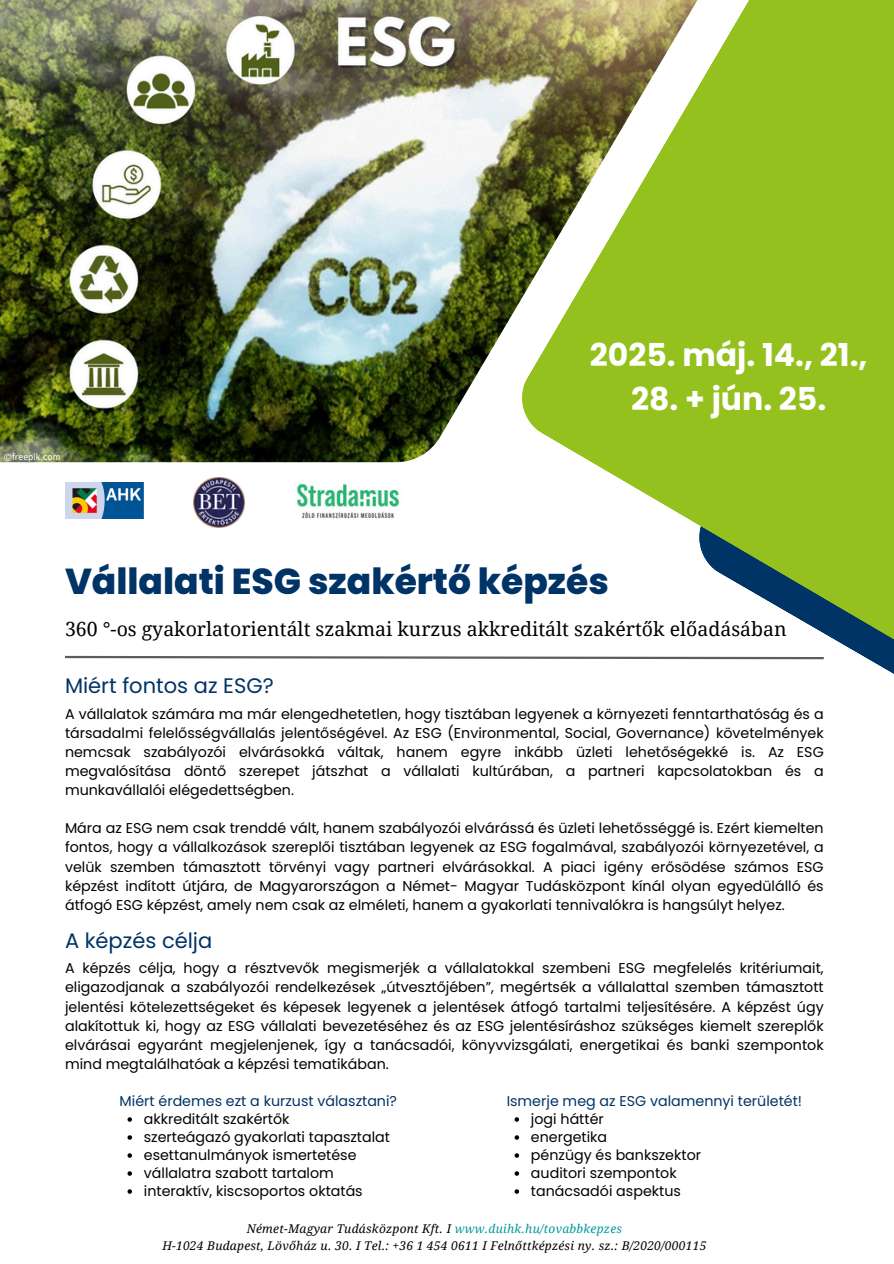
<style>
.page{position:relative;width:894px;height:1264px;background:#fff}
.page>*{position:absolute;margin:0;border:0;box-sizing:border-box;transform-origin:0 0}
.t1{font:800 36px "Poppins";color:#036}
.t2{font:700 31.5px "Poppins";color:#fff}
.t3{font:21px "Poppins";color:#036}
.t4{font:19.5px "Droid Serif";color:#000}
.t5{font:14.25px/19.2px "Poppins";color:#000;text-align:justify}
.t6{font:14.25px "Poppins";color:#036}
.t7{font:italic 12px/17px "Droid Serif";letter-spacing:.02em;color:#000;text-align:center}
.t8{font:9.15px "Clear Sans";color:#fff}
.s1{color:#03989e}
</style>
<div class="page">
<img style="left:0;top:0;width:520px;height:462px">
<svg style="left:65px;top:655px;width:455px;height:4px"></svg>
<svg style="left:520px;top:0;width:373px;height:674px;fill:#95c11f"></svg>
<img style="left:65px;top:482px;width:79px;height:36px">
<img style="left:296px;top:483px;width:104px;height:36px">
<img style="left:193px;top:477px;width:51px;height:51px">
<svg style="left:127px;top:1117px;width:5px;height:4px"></svg>
<svg style="left:127px;top:1135px;width:5px;height:4px"></svg>
<svg style="left:127px;top:1153px;width:5px;height:4px"></svg>
<svg style="left:127px;top:1171px;width:5px;height:4px"></svg>
<svg style="left:127px;top:1189px;width:5px;height:4px"></svg>
<svg style="left:514px;top:1117px;width:5px;height:4px"></svg>
<svg style="left:514px;top:1135px;width:5px;height:4px"></svg>
<svg style="left:514px;top:1153px;width:5px;height:4px"></svg>
<svg style="left:514px;top:1171px;width:5px;height:4px"></svg>
<svg style="left:514px;top:1189px;width:5px;height:4px"></svg>
<h3 class="t8" style="left:4px;top:450px;width:58px">©freepik.com</h3>
<h1 class="t2" style="left:589px;top:333px;width:279px">2025. máj. 14., 21.,</h1>
<h1 class="t2" style="left:631px;top:377px;width:196px">28. + jún. 25.</h1>
<p class="t1" style="left:65px;top:556px;width:545px">Vállalati ESG szakértő képzés</p>
<h4 class="t4" style="left:65px;top:617px;width:723px">360 °-os gyakorlatorientált szakmai kurzus akkreditált szakértők előadásában</h4>
<h2 class="t3" style="left:65px;top:671px;width:210px">Miért fontos az ESG?</h2>
<p class="t5" style="left:65px;top:704px;width:760px">A vállalatok számára ma már elengedhetetlen, hogy tisztában legyenek a környezeti fenntarthatóság és a társadalmi felelősségvállalás jelentőségével. Az ESG (Environmental, Social, Governance) követelmények nemcsak szabályozói elvárásokká váltak, hanem egyre inkább üzleti lehetőségekké is. Az ESG megvalósítása döntő szerepet játszhat a vállalati kultúrában, a partneri kapcsolatokban és a munkavállalói elégedettségben.</p>
<p class="t5" style="left:65px;top:818px;width:760px">Mára az ESG nem csak trenddé vált, hanem szabályozói elvárássá és üzleti lehetősséggé is. Ezért kiemelten fontos, hogy a vállalkozások szereplői tisztában legyenek az ESG fogalmával, szabályozói környezetével, a velük szemben támasztott törvényi vagy partneri elvárásokkal. A piaci igény erősödése számos ESG képzést indított útjára, de Magyarországon a Német- Magyar Tudásközpont kínál olyan egyedülálló és átfogó ESG képzést, amely nem csak az elméleti, hanem a gyakorlati tennivalókra is hangsúlyt helyez.</p>
<h3 class="t3" style="left:65px;top:925px;width:149px">A képzés célja</h3>
<p class="t5" style="left:65px;top:958px;width:760px">A képzés célja, hogy a résztvevők megismerjék a vállalatokkal szembeni ESG megfelelés kritériumait, eligazodjanak a szabályozói rendelkezések „útvesztőjében”, megértsék a vállalattal szemben támasztott jelentési kötelezettségeket és képesek legyenek a jelentések átfogó tartalmi teljesítésére. A képzést úgy alakítottuk ki, hogy az ESG vállalati bevezetéséhez és az ESG jelentésíráshoz szükséges kiemelt szereplők elvárásai egyaránt megjelenjenek, így a tanácsadói, könyvvizsgálati, energetikai és banki szempontok mind megtalálhatóak a képzési tematikában.</p>
<h4 class="t6" style="left:120px;top:1090px;width:279px">Miért érdemes ezt a kurzust választani?</h4>
<h3 class="t5" style="left:144px;top:1109px;width:147px">akkreditált szakértők</h3>
<h4 class="t5" style="left:144px;top:1127px;width:248px">szerteágazó gyakorlati tapasztalat</h4>
<h4 class="t5" style="left:144px;top:1145px;width:214px">esettanulmányok ismertetése</h4>
<p class="t5" style="left:144px;top:1163px;width:191px">vállalatra szabott tartalom</p>
<p class="t5" style="left:144px;top:1181px;width:220px">interaktív, kiscsoportos oktatás</p>
<p class="t6" style="left:506px;top:1090px;width:297px">Ismerje meg az ESG valamennyi területét!</p>
<p class="t5" style="left:531px;top:1109px;width:74px">jogi háttér</p>
<p class="t5" style="left:531px;top:1127px;width:78px">energetika</p>
<h4 class="t5" style="left:531px;top:1145px;width:172px">pénzügy és bankszektor</h4>
<p class="t5" style="left:531px;top:1163px;width:147px">auditori szempontok</p>
<p class="t5" style="left:531px;top:1181px;width:151px">tanácsadói aspektus</p>
<p class="t7" style="left:162px;top:1220px;width:545px">Német-Magyar Tudásközpont Kft. I <span class="s1">www.duihk.hu/tovabbkepzes<br></span>H-1024 Budapest, Lövőház u. 30. I Tel.: +36 1 454 0611 I Felnőttképzési ny. sz.: B/2020/000115</p>
</div>
